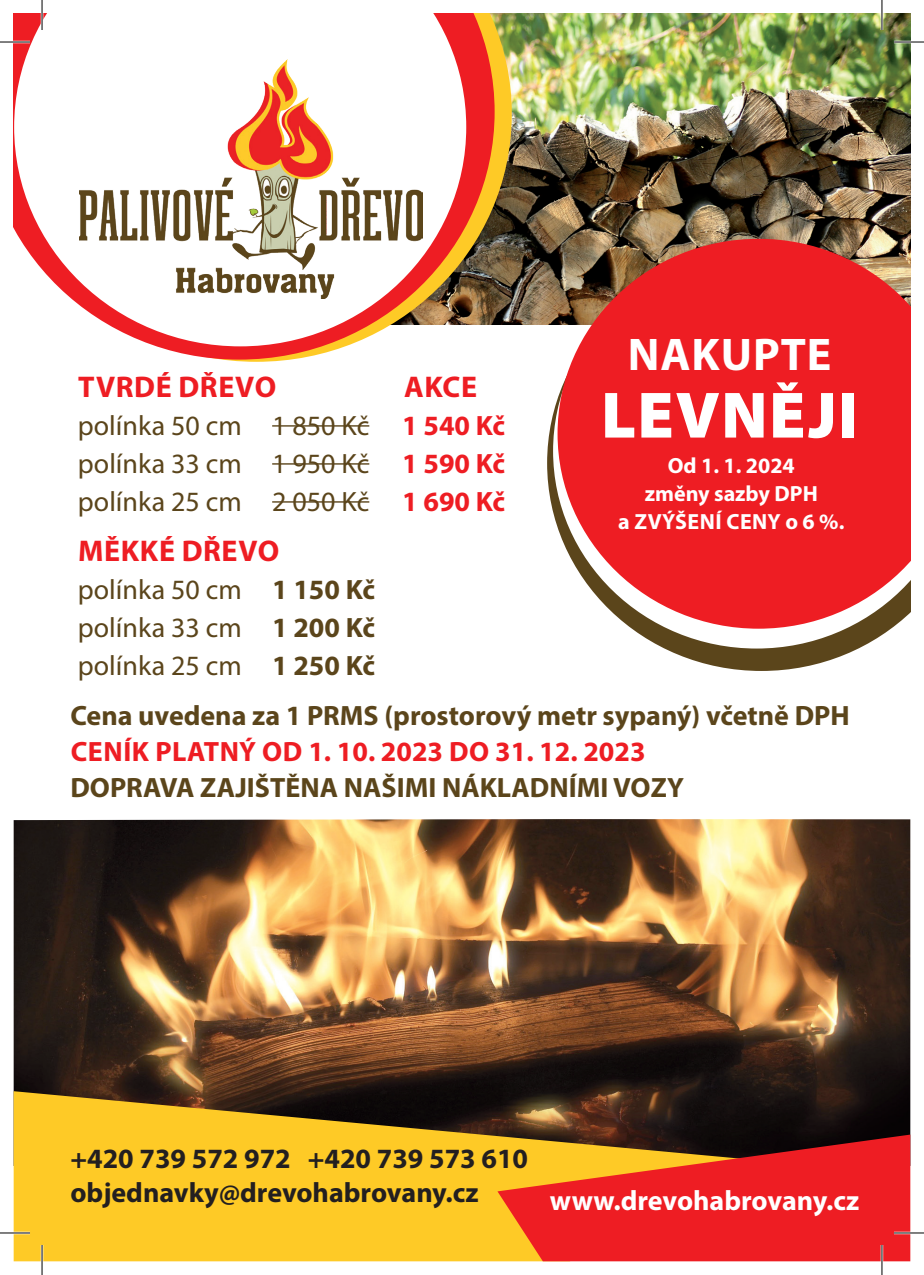
<style>
.page{position:relative;width:924px;height:1275px;background:#fff}
.page>*{position:absolute;margin:0;border:0;box-sizing:border-box;transform-origin:0 0}
.t1{font:900 66px "Myriad Pro";letter-spacing:.02em;color:#fff}
.t2{font:700 46px "Myriad Pro";letter-spacing:.02em;color:#fff}
.t3{font:700 30px "Myriad Pro";letter-spacing:.02em;color:#ee1d23}
.t4{font:28px/38px "Myriad Pro";color:#5b451b;text-align:justify}
.t5{font:700 28px "Myriad Pro";color:#5b451b}
.t6{font:700 28px/34px "Myriad Pro";color:#231f20}
.t7{font:700 28px "Myriad Pro";color:#ee1d23}
.t8{font:700 28px "Myriad Pro";color:#fff}
.t9{font:700 22px/28px "Myriad Pro";color:#fff;text-align:center}
.s1{font-weight:700;color:#ee1d23}
.s2{font-weight:700}
</style>
<div class="page">
<img style="left:14px;top:819px;width:895px;height:315px">
<svg style="left:14px;top:1091px;width:732px;height:170px;background:#cda122"></svg>
<svg style="left:497px;top:1134px;width:412px;height:127px;background:#da3621"></svg>
<img style="left:511px;top:14px;width:398px;height:310px">
<svg style="left:547px;top:255px;width:313px;height:416px"></svg>
<svg style="left:553px;top:253px;width:339px;height:395px"></svg>
<svg style="left:557px;top:239px;width:352px;height:389px;background:#e33335"></svg>
<img style="left:218px;top:14px;width:293px;height:348px">
<hr style="left:272px;top:425px;width:97px;height:1px;background:#5b451b">
<hr style="left:272px;top:463px;width:97px;height:1px;background:#5b451b">
<hr style="left:272px;top:501px;width:97px;height:1px;background:#5b451b">
<svg style="left:156px;top:14px;width:338px;height:345px"></svg>
<svg style="left:14px;top:14px;width:452px;height:332px"></svg>
<img style="left:80px;top:59px;width:342px;height:239px">
<hr style="left:0;top:41px;width:30px;height:2px;background:#fff">
<hr style="left:893px;top:41px;width:30px;height:2px;background:#fff">
<hr style="left:0;top:1231px;width:30px;height:3px;background:#fff">
<hr style="left:893px;top:1231px;width:30px;height:3px;background:#fff">
<hr style="left:41px;top:0;width:2px;height:30px;background:#fff">
<hr style="left:41px;top:1245px;width:2px;height:30px;background:#fff">
<hr style="left:880px;top:0;width:2px;height:30px;background:#fff">
<hr style="left:880px;top:1245px;width:2px;height:30px;background:#fff">
<hr style="left:0;top:42px;width:30px;height:1px;background:#000">
<hr style="left:893px;top:42px;width:30px;height:1px;background:#000">
<hr style="left:0;top:1232px;width:30px;height:1px;background:#000">
<hr style="left:893px;top:1232px;width:30px;height:1px;background:#000">
<hr style="left:42px;top:0;width:1px;height:30px;background:#000">
<hr style="left:42px;top:1245px;width:1px;height:30px;background:#000">
<hr style="left:881px;top:0;width:1px;height:30px;background:#000">
<hr style="left:881px;top:1245px;width:1px;height:30px;background:#000">
<p class="t3" style="left:78px;top:367px;width:199px">TVRDÉ DŘEVO</p>
<p class="t3" style="left:404px;top:367px;width:74px">AKCE</p>
<p class="t4" style="left:78px;top:406px;width:428px">polínka 50 cm 1 850 Kč <span class="s1">1 540 Kč </span>polínka 33 cm 1 950 Kč <span class="s1">1 590 Kč </span>polínka 25 cm 2 050 Kč <span class="s1">1 690 Kč</span></p>
<p class="t3" style="left:78px;top:531px;width:202px">MĚKKÉ DŘEVO</p>
<p class="t4" style="left:78px;top:570px;width:298px">polínka 50 cm <span class="s2">1 150 Kč </span>polínka 33 cm <span class="s2">1 200 Kč </span>polínka 25 cm <span class="s2">1 250 Kč</span></p>
<h2 class="t2" style="left:627px;top:324px;width:205px">NAKUPTE</h2>
<h1 class="t1" style="left:600px;top:378px;width:258px">LEVNĚJI</h1>
<p class="t9" style="left:618px;top:450px;width:227px">Od 1. 1. 2024<br>změny sazby DPH<br>a ZVÝŠENÍ CENY o 6 %.</p>
<p class="t5" style="left:70px;top:697px;width:780px">Cena uvedena za 1 PRMS (prostorový metr sypaný) včetně DPH</p>
<p class="t7" style="left:71px;top:733px;width:576px">CENÍK PLATNÝ OD 1. 10. 2023 DO 31. 12. 2023</p>
<p class="t5" style="left:70px;top:769px;width:614px">DOPRAVA ZAJIŠTĚNA NAŠIMI NÁKLADNÍMI VOZY</p>
<p class="t6" style="left:70px;top:1141px;width:459px">+420 739 572 972 +420 739 573 610 objednavky@drevohabrovany.cz</p>
<p class="t8" style="left:549px;top:1182px;width:310px">www.drevohabrovany.cz</p>
</div>
